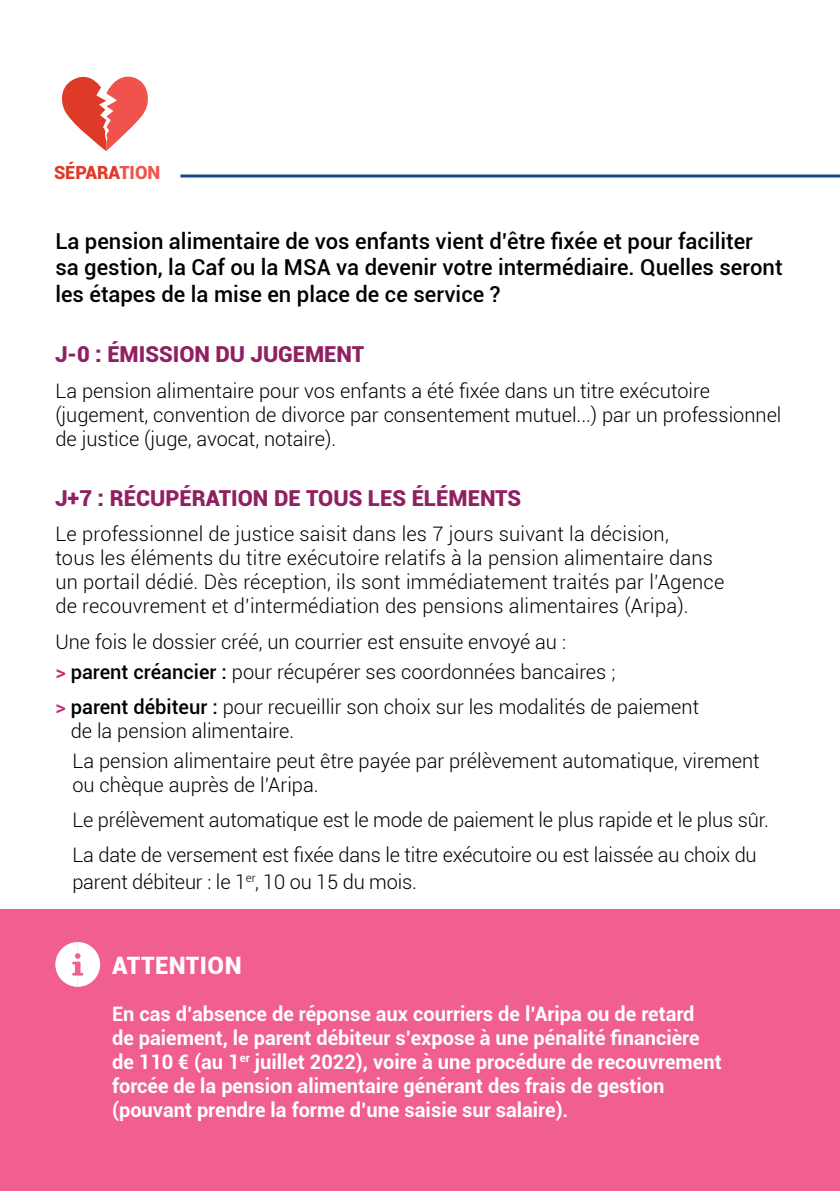
<style>
.page{position:relative;width:840px;height:1191px;background:#fff}
.page>*{position:absolute;margin:0;border:0;box-sizing:border-box;transform-origin:0 0}
.t1{font:900 24px "Roboto";color:#fff}
.t2{font:500 22px/26.4px "Roboto";color:#000}
.t3{font:900 22px "Roboto";color:#902062}
.t4{font:300 20px/24px "Roboto";color:#000}
.t5{font:700 20px/24px "Roboto";color:#fff}
.t6{font:900 18.2px "Roboto";color:#df3a27}
.t7{font:900 18.2px "Roboto";color:#f0534b}
.s1{font-weight:500;color:#c72774}
.s2{font-weight:500}
</style>
<div class="page">
<div style="left:0;top:909px;width:839px;height:282px;background:#f05f8e"></div>
<hr style="left:180px;top:174px;width:659px;height:3px;background:#1a488b">
<svg style="left:62px;top:76px;width:86px;height:75px"></svg>
<svg style="left:55px;top:942px;width:45px;height:44px"></svg>
<p class="t6" style="left:54px;top:159px;width:34px">SÉPARA</p>
<p class="t7" style="left:119px;top:159px;width:11px">TION</p>
<p class="t2" style="left:55px;top:227px;width:728px">La pension alimentaire de vos enfants vient d’être fixée et pour faciliter<br>sa gestion, la Caf ou la MSA va devenir votre intermédiaire. Quelles seront les étapes de la mise en place de ce service ?</p>
<p class="t3" style="left:55px;top:339px;width:310px">J-0 : ÉMISSION DU JUGEMENT</p>
<p class="t4" style="left:55px;top:378px;width:727px">La pension alimentaire pour vos enfants a été fixée dans un titre exécutoire (jugement, convention de divorce par consentement mutuel...) par un professionnel de justice (juge, avocat, notaire).</p>
<p class="t3" style="left:55px;top:483px;width:467px">J+7 : RÉCUPÉRATION DE TOUS LES ÉLÉMENTS</p>
<p class="t4" style="left:55px;top:521px;width:670px">Le professionnel de justice saisit dans les 7 jours suivant la décision,<br>tous les éléments du titre exécutoire relatifs à la pension alimentaire dans un portail dédié. Dès réception, ils sont immédiatement traités par l’Agence de recouvrement et d’intermédiation des pensions alimentaires (Aripa).</p>
<p class="t4" style="left:55px;top:626px;width:561px;line-height:29.6px">Une fois le dossier créé, un courrier est ensuite envoyé au :<br><span class="s1">&gt;</span> <span class="s2">parent créancier :</span> pour récupérer ses coordonnées bancaires ;</p>
<p class="t4" style="left:71px;top:694px;width:629px;text-indent:-15px"><span class="s1">&gt;</span> <span class="s2">parent débiteur :</span> pour recueillir son choix sur les modalités de paiement de la pension alimentaire.</p>
<p class="t4" style="left:72px;top:747px;width:688px">La pension alimentaire peut être payée par prélèvement automatique, virement ou chèque auprès de l’Aripa.</p>
<p class="t4" style="left:72px;top:801px;width:697px;line-height:35.4px">Le prélèvement automatique est le mode de paiement le plus rapide et le plus sûr.<br>La date de versement est fixée dans le titre exécutoire ou est laissée au choix du</p>
<p class="t4" style="left:72px;top:869px;width:346px">parent débiteur : le 1<sup>er</sup>, 10 ou 15 du mois.</p>
<p class="t1" style="left:112px;top:948px;width:30px">ATTENTION</p>
<p class="t5" style="left:112px;top:1001px;width:610px">En cas d’absence de réponse aux courriers de l’Aripa ou de retard<br>de paiement, le parent débiteur s’expose à une pénalité financière de 110 € (au 1<sup>er</sup> juillet 2022), voire à une procédure de recouvrement forcée de la pension alimentaire générant des frais de gestion (pouvant prendre la forme d’une saisie sur salaire).</p>
</div>
